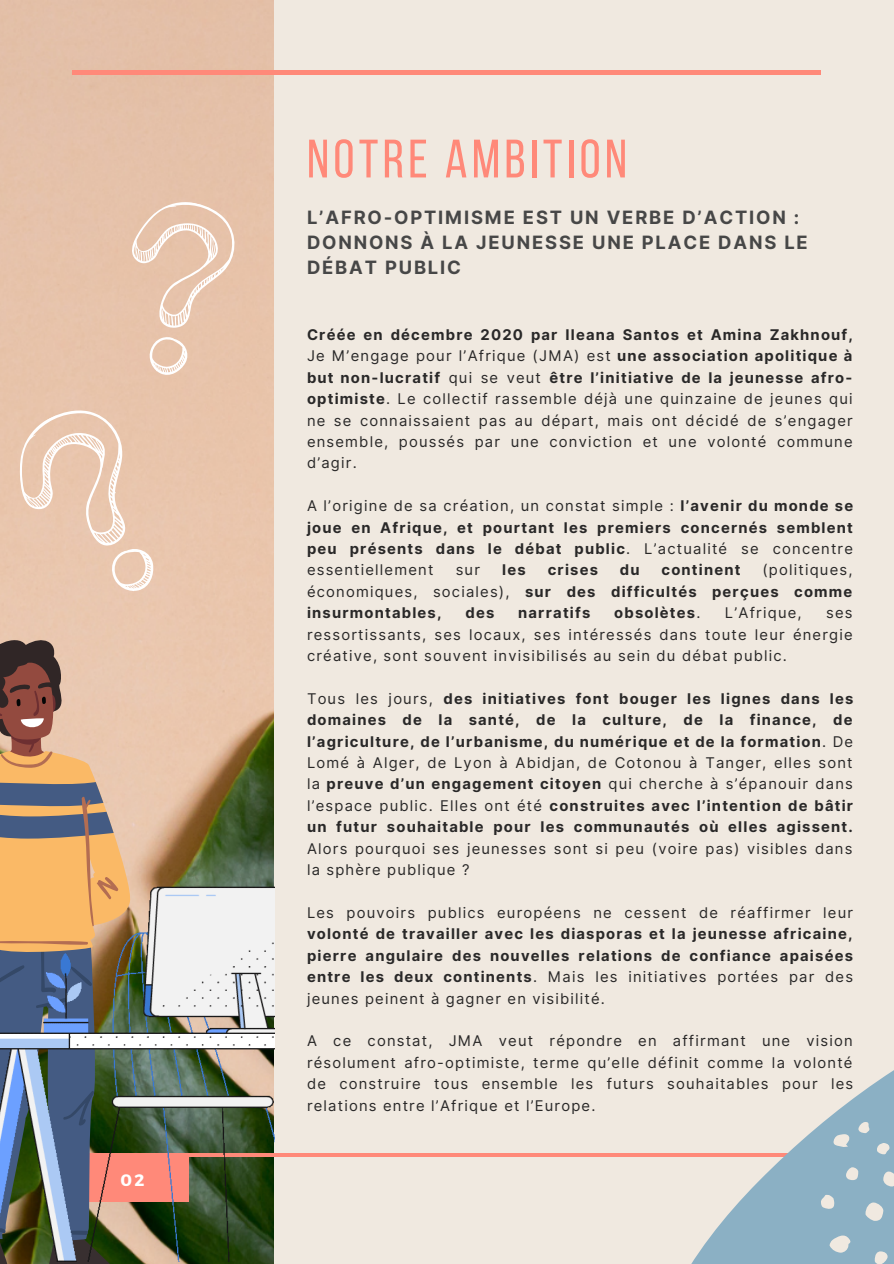
<style>
.page{position:relative;width:894px;height:1264px;background:#fff}
.page>*{position:absolute;margin:0;border:0;box-sizing:border-box;transform-origin:0 0}
.t1{font:54px "Bebas Neue";letter-spacing:.08em;color:#ff8979}
.t2{font:700 18.3px/24.8px "Inter";letter-spacing:.1em;color:#474747}
.t3{font:700 16.5px "Montserrat";color:#fff}
.t4{font:700 14.7px/21.5px "Inter";letter-spacing:.08em;color:#292828;text-align:justify}
.t5{font:14.7px/21.5px "Inter";letter-spacing:.08em;color:#292828;text-align:justify}
.s1{font-weight:700}
.s2{font-weight:400}
</style>
<div class="page">
<div style="left:0;top:0;width:893px;height:1263px;background:#f0e9e0"></div>
<div style="left:0;top:0;width:274px;height:830px;background:#e6c2aa"></div>
<hr style="left:72px;top:71px;width:748px;height:3px;background:#ff8979">
<hr style="left:72px;top:1153px;width:748px;height:3px;background:#ff8979">
<svg style="left:538px;top:1071px;width:355px;height:192px"></svg>
<svg style="left:828px;top:1234px;width:23px;height:18px"></svg>
<svg style="left:865px;top:1202px;width:18px;height:18px"></svg>
<svg style="left:832px;top:1134px;width:18px;height:12px"></svg>
<svg style="left:882px;top:1171px;width:11px;height:15px"></svg>
<svg style="left:820px;top:1194px;width:14px;height:15px"></svg>
<svg style="left:874px;top:1251px;width:13px;height:12px"></svg>
<svg style="left:845px;top:1167px;width:13px;height:13px"></svg>
<svg style="left:876px;top:1142px;width:13px;height:13px"></svg>
<svg style="left:858px;top:1121px;width:12px;height:12px"></svg>
<svg style="left:0;top:632px;width:133px;height:198px"></svg>
<img style="left:0;top:830px;width:275px;height:433px">
<svg style="left:0;top:392px;width:165px;height:208px"></svg>
<svg style="left:111px;top:190px;width:136px;height:191px"></svg>
<p class="t3" style="left:120px;top:1169px;width:25px">02</p>
<p class="t1" style="left:307px;top:137px;width:321px">NOTRE AMBITION</p>
<p class="t2" style="left:307px;top:205px;width:502px">L’AFRO-OPTIMISME EST UN VERBE D’ACTION :<br>DONNONS À LA JEUNESSE UNE PLACE DANS LE<br>DÉBAT PUBLIC</p>
<p class="t5" style="left:307px;top:324px;width:547px"><span class="s1">Créée en décembre 2020 par Ileana Santos et Amina Zakhnouf, </span>Je M’engage pour l’Afrique (JMA) est <span class="s1">une association apolitique à but non-lucratif</span> qui se veut <span class="s1">être l’initiative de la jeunesse afro&shy;optimiste</span>. Le collectif rassemble déjà une quinzaine de jeunes qui ne se connaissaient pas au départ, mais ont décidé de s’engager ensemble, poussés par une conviction et une volonté commune d’agir.</p>
<p class="t4" style="left:307px;top:495px;width:547px"><span class="s2">A l’origine de sa création, un constat simple :</span> l’avenir du monde se joue en Afrique, et pourtant les premiers concernés semblent peu présents dans le débat public<span class="s2">. L’actualité se concentre essentiellement</span></p>
<p class="t5" style="left:455px;top:559px;width:26px">sur</p>
<p class="t4" style="left:502px;top:559px;width:25px">les</p>
<p class="t4" style="left:547px;top:559px;width:52px">crises</p>
<p class="t4" style="left:619px;top:559px;width:21px">du</p>
<p class="t4" style="left:661px;top:559px;width:81px">continent</p>
<p class="t4" style="left:307px;top:559px;width:547px;text-indent:455px"><span class="s2">(politiques, économiques, sociales),</span> sur des difficultés perçues comme insurmontables,</p>
<p class="t4" style="left:465px;top:602px;width:30px">des</p>
<p class="t4" style="left:518px;top:602px;width:74px">narratifs</p>
<p class="t4" style="left:614px;top:602px;width:88px">obsolètes<span class="s2">.</span></p>
<p class="t5" style="left:724px;top:602px;width:78px">L’Afrique,</p>
<p class="t5" style="left:307px;top:602px;width:547px;text-indent:519px">ses ressortissants, ses locaux, ses intéressés dans toute leur énergie créative, sont souvent invisibilisés au sein du débat public.</p>
<p class="t4" style="left:307px;top:687px;width:547px"><span class="s2">Tous les jours,</span> des initiatives font bouger les lignes dans les domaines de la santé, de la culture, de la finance, de l’agriculture, de l’urbanisme, du numérique et de la formation<span class="s2">. De Lomé à Alger, de Lyon à Abidjan, de Cotonou à Tanger, elles sont la</span> preuve d’un engagement citoyen <span class="s2">qui cherche à s’épanouir dans l’espace public. Elles ont été</span> construites avec l’intention de bâtir un futur souhaitable pour les communautés où elles agissent.<br><span class="s2">Alors pourquoi ses jeunesses sont si peu (voire pas) visibles dans la sphère publique ?</span></p>
<p class="t4" style="left:307px;top:901px;width:547px"><span class="s2">Les pouvoirs publics européens ne cessent de réaffirmer leur </span>volonté de travailler avec les diasporas et la jeunesse africaine, pierre angulaire des nouvelles relations de confiance apaisées entre les deux continents<span class="s2">. Mais les initiatives portées par des jeunes peinent à gagner en visibilité.</span></p>
<p class="t5" style="left:307px;top:1030px;width:547px">A ce constat, JMA veut répondre en affirmant une vision résolument afro-optimiste, terme qu’elle définit comme la volonté de construire tous ensemble les futurs souhaitables pour les relations entre l’Afrique et l’Europe.</p>
</div>
